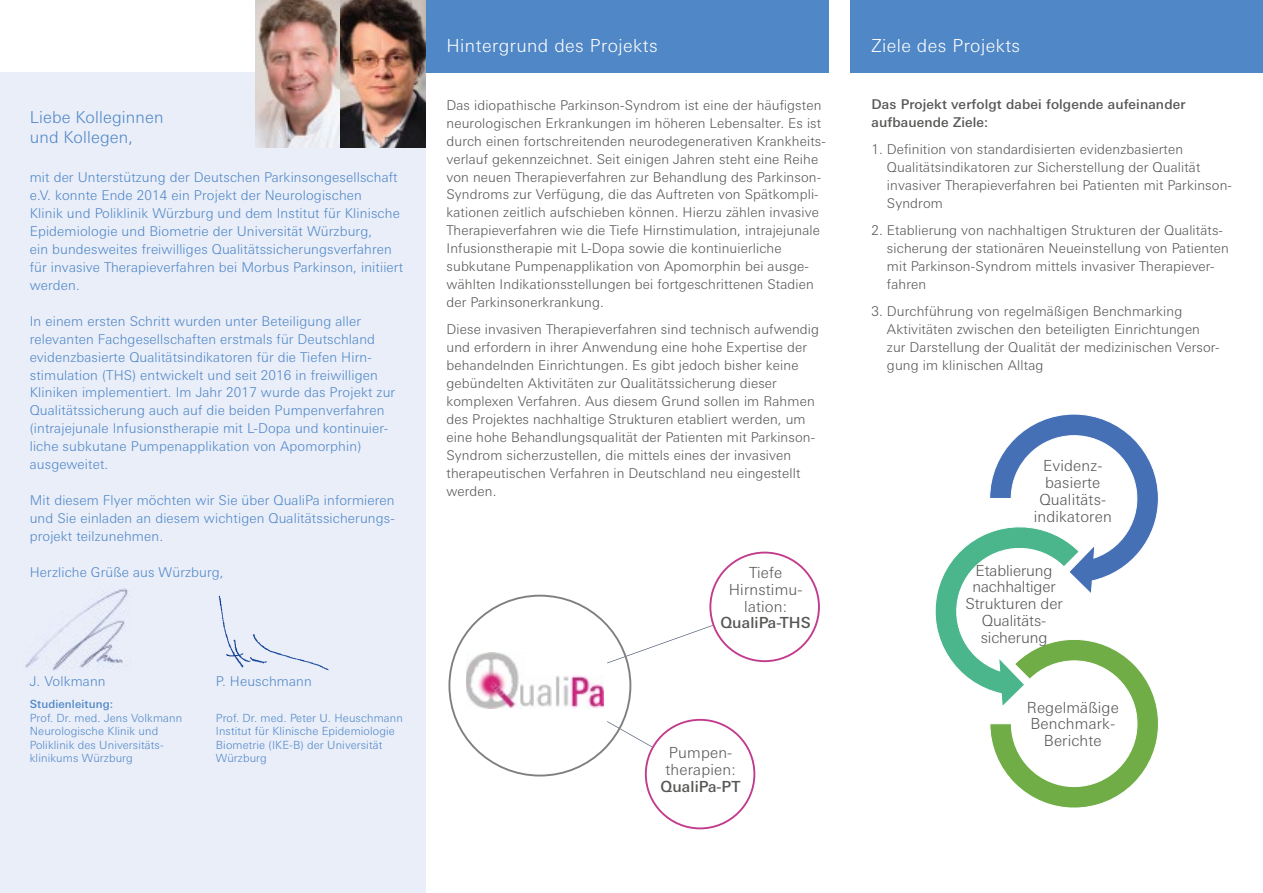
<style>
.page{position:relative;width:1263px;height:893px;background:#fff}
.page>*{position:absolute;margin:0;border:0;box-sizing:border-box;transform-origin:0 0}
.t1{font:300 18px "LT Univers Basic";letter-spacing:.025em;color:#fff}
.t2{font:300 16.5px/19.5px "LT Univers Basic";letter-spacing:.01em;color:#5087c6}
.t3{font:300 15.3px/16.8px "LT Univers Basic";letter-spacing:.01em;color:#575756;text-align:center}
.t4{font:300 15.3px/17px "LT Univers Basic";letter-spacing:-.01em;color:#575756;text-align:center}
.t5{font:500 15.3px "LT Univers Basic";letter-spacing:.01em;color:#575756}
.t6{font:300 13.5px/18px "LT Univers Basic";letter-spacing:.01em;color:#575756}
.t7{font:300 13.5px/18px "LT Univers Basic";letter-spacing:.01em;color:#5087c6}
.t8{font:500 13.5px/18px "LT Univers Basic";letter-spacing:.01em;color:#575756}
.t9{font:300 11.25px "LT Univers Basic";letter-spacing:.01em;color:#5087c6}
.t10{font:500 11.25px "LT Univers Basic";letter-spacing:.01em;color:#5087c6}
</style>
<div class="page">
<svg style="left:935px;top:414px;width:224px;height:394px"></svg>
<div style="left:0;top:72px;width:425px;height:821px;background:#e9eef9"></div>
<div style="left:425px;top:0;width:404px;height:72px;background:#5087c6"></div>
<div style="left:850px;top:0;width:413px;height:72px;background:#5087c6"></div>
<svg style="left:448px;top:552px;width:372px;height:277px"></svg>
<img style="left:466px;top:653px;width:137px;height:55px">
<img style="left:255px;top:0;width:170px;height:147px">
<img style="left:25px;top:588px;width:103px;height:83px">
<img style="left:218px;top:595px;width:111px;height:76px">
<p class="t2" style="left:30px;top:108px;width:135px">Liebe Kolleginnen und Kollegen,</p>
<p class="t7" style="left:30px;top:168px;width:375px">mit der Unterstützung der Deutschen Parkinsongesellschaft e.V. konnte Ende 2014 ein Projekt der Neurologischen<br>Klinik und Poliklinik Würzburg und dem Institut für Klinische Epidemiologie und Biometrie der Universität Würzburg,<br>ein bundesweites freiwilliges Qualitätssicherungsverfahren für invasive Therapieverfahren bei Morbus Parkinson, initiiert werden.</p>
<p class="t7" style="left:30px;top:312px;width:367px">In einem ersten Schritt wurden unter Beteiligung aller relevanten Fachgesellschaften erstmals für Deutschland evidenzbasierte Qualitätsindikatoren für die Tiefen Hirn&shy;stimulation (THS) entwickelt und seit 2016 in freiwilligen Kliniken implementiert. Im Jahr 2017 wurde das Projekt zur Qualitätssicherung auch auf die beiden Pumpenverfahren (intrajejunale Infusionstherapie mit L-Dopa und kontinuier&shy;liche subkutane Pumpenapplikation von Apomorphin) ausgeweitet.</p>
<p class="t7" style="left:30px;top:492px;width:367px;text-align:justify">Mit diesem Flyer möchten wir Sie über QualiPa informieren und Sie einladen an diesem wichtigen Qualitätssicherungs&shy;projekt teilzunehmen.</p>
<p class="t7" style="left:30px;top:564px;width:195px">Herzliche Grüße aus Würzburg,</p>
<p class="t7" style="left:30px;top:672px;width:77px">J. Volkmann</p>
<p class="t7" style="left:216px;top:672px;width:98px">P. Heuschmann</p>
<p class="t10" style="left:30px;top:697px;width:85px">Studienleitung:</p>
<p class="t9" style="left:30px;top:711px;width:154px">Prof. Dr. med. Jens Volkmann</p>
<p class="t9" style="left:216px;top:711px;width:189px">Prof. Dr. med. Peter U. Heuschmann</p>
<p class="t9" style="left:30px;top:724px;width:130px">Neurologische Klinik und</p>
<p class="t9" style="left:216px;top:724px;width:181px">Institut für Klinische Epidemiologie</p>
<p class="t9" style="left:30px;top:738px;width:136px">Poliklinik des Universitäts-</p>
<p class="t9" style="left:216px;top:738px;width:168px">Biometrie (IKE-B) der Universität</p>
<p class="t9" style="left:30px;top:751px;width:105px">klinikums Würzburg</p>
<p class="t9" style="left:216px;top:751px;width:53px">Würzburg</p>
<h1 class="t1" style="left:446px;top:35px;width:213px">Hintergrund des Projekts</h1>
<p class="t6" style="left:446px;top:96px;width:381px">Das idiopathische Parkinson-Syndrom ist eine der häufigsten neurologischen Erkrankungen im höheren Lebensalter. Es ist durch einen fortschreitenden neurodegenerativen Krankheits&shy;verlauf gekennzeichnet. Seit einigen Jahren steht eine Reihe von neuen Therapieverfahren zur Behandlung des Parkinson-Syndroms zur Verfügung, die das Auftreten von Spätkompli&shy;kationen zeitlich aufschieben können. Hierzu zählen invasive Therapieverfahren wie die Tiefe Hirnstimulation, intrajejunale Infusionstherapie mit L-Dopa sowie die kontinuierliche subkutane Pumpenapplikation von Apomorphin bei ausge&shy;wählten Indikationsstellungen bei fortgeschrittenen Stadien der Parkinsonerkrankung.</p>
<p class="t6" style="left:446px;top:321px;width:374px">Diese invasiven Therapieverfahren sind technisch aufwendig und erfordern in ihrer Anwendung eine hohe Expertise der behandelnden Einrichtungen. Es gibt jedoch bisher keine gebündelten Aktivitäten zur Qualitätssicherung dieser komplexen Verfahren. Aus diesem Grund sollen im Rahmen des Projektes nachhaltige Strukturen etabliert werden, um eine hohe Behandlungsqualität der Patienten mit Parkinson-Syndrom sicherzustellen, die mittels eines der invasiven therapeutischen Verfahren in Deutschland neu eingestellt werden.</p>
<p class="t3" style="left:729px;top:564px;width:75px">Tiefe<br>Hirnstimu&shy;lation:</p>
<p class="t5" style="left:720px;top:614px;width:92px">QualiPa-THS</p>
<p class="t3" style="left:665px;top:744px;width:72px;text-align:left">Pumpen&shy;therapien:</p>
<p class="t5" style="left:660px;top:777px;width:82px">QualiPa-PT</p>
<h1 class="t1" style="left:871px;top:35px;width:150px">Ziele des Projekts</h1>
<p class="t8" style="left:871px;top:96px;width:316px">Das Projekt verfolgt dabei folgende aufeinander aufbauende Ziele:</p>
<p class="t6" style="left:887px;top:140px;width:347px;text-indent:-16px">1. Definition von standardisierten evidenzbasierten Qualitätsindikatoren zur Sicherstellung der Qualität invasiver Therapieverfahren bei Patienten mit Parkinson-Syndrom</p>
<p class="t6" style="left:887px;top:221px;width:343px;text-indent:-16px">2. Etablierung von nachhaltigen Strukturen der Qualitäts&shy;sicherung der stationären Neueinstellung von Patienten mit Parkinson-Syndrom mittels invasiver Therapiever&shy;fahren</p>
<p class="t6" style="left:887px;top:302px;width:334px;text-indent:-16px">3. Durchführung von regelmäßigen Benchmarking Aktivitäten zwischen den beteiligten Einrichtungen zur Darstellung der Qualität der medizinischen Versor&shy;gung im klinischen Alltag</p>
<p class="t3" style="left:1034px;top:457px;width:79px">Evidenz&shy;basierte<br>Qualitäts&shy;indikatoren</p>
<p class="t4" style="left:965px;top:561px;width:99px">Etablierung nachhaltiger<br>Strukturen der<br>Qualitäts&shy;sicherung</p>
<p class="t3" style="left:1027px;top:698px;width:94px">Regelmäßige<br>Benchmark-<br>Berichte</p>
</div>
